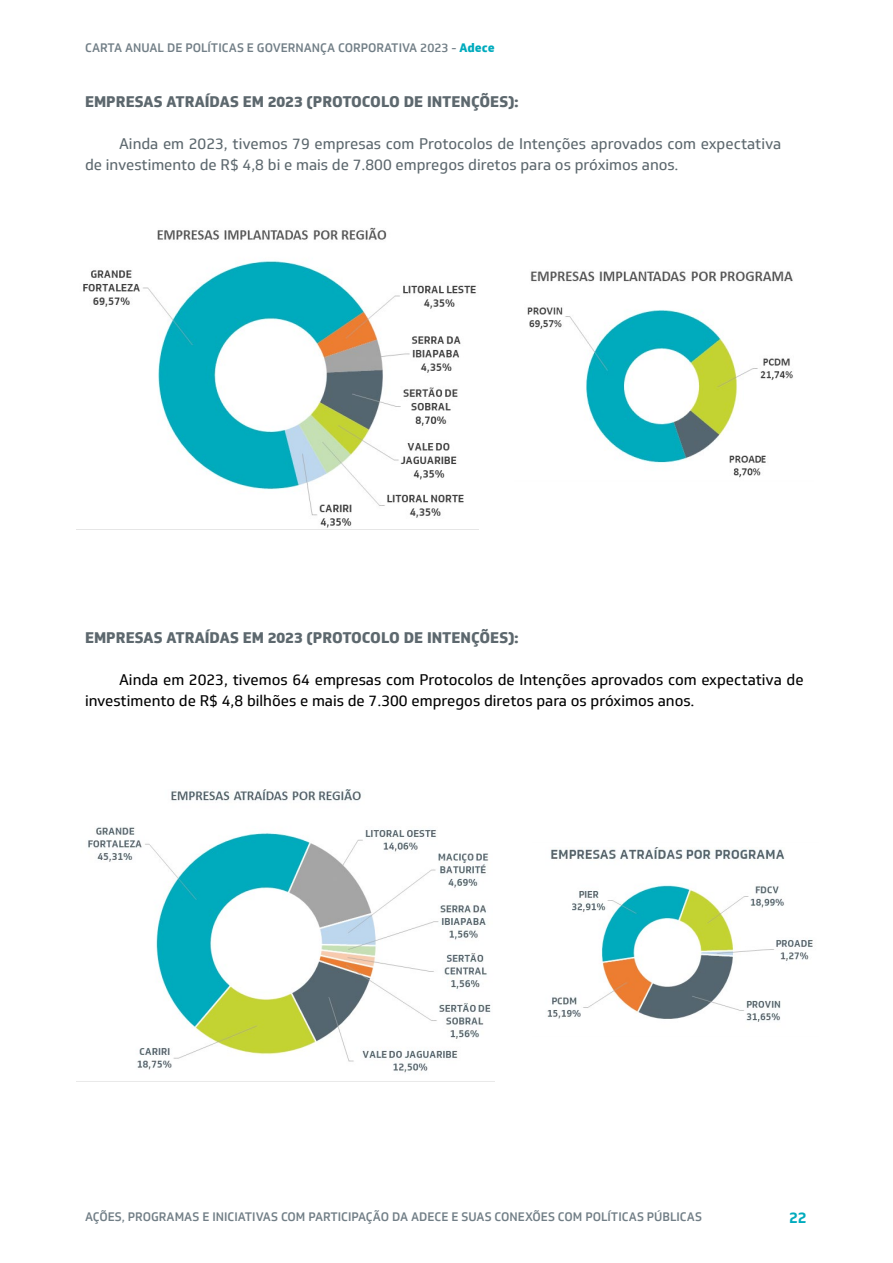
<style>
.page{position:relative;width:893px;height:1263px;background:#fff}
.page>*{position:absolute;margin:0;border:0;box-sizing:border-box;transform-origin:0 0}
.t1{font:15px/21px "Soleto";color:#000}
.t2{font:15px/21px "Soleto";color:#5d686e}
.t3{font:800 15px "Soleto";color:#5d686e}
.t4{font:700 15px "Soleto";color:#00abbd}
.t5{font:500 12px "Soleto";color:#717e86}
.s1{font-weight:800;color:#00abbd}
</style>
<div class="page">
<img style="left:527px;top:271px;width:266px;height:207px">
<img style="left:83px;top:227px;width:393px;height:301px">
<img style="left:88px;top:789px;width:403px;height:284px">
<img style="left:547px;top:847px;width:266px;height:175px">
<p class="t5" style="left:85px;top:40px;width:411px">CARTA ANUAL DE POLÍTICAS E GOVERNANÇA CORPORATIVA 2023 - <span class="s1">Adece</span></p>
<p class="t3" style="left:85px;top:92px;width:435px">EMPRESAS ATRAÍDAS EM 2023 (PROTOCOLO DE INTENÇÕES):</p>
<p class="t2" style="left:85px;top:133px;width:698px;text-indent:34px">Ainda em 2023, tivemos 79 empresas com Protocolos de Intenções aprovados com expectativa de investimento de R$ 4,8 bi e mais de 7.800 empregos diretos para os próximos anos.</p>
<p class="t3" style="left:85px;top:628px;width:435px">EMPRESAS ATRAÍDAS EM 2023 (PROTOCOLO DE INTENÇÕES):</p>
<p class="t1" style="left:85px;top:669px;width:720px;text-indent:34px">Ainda em 2023, tivemos 64 empresas com Protocolos de Intenções aprovados com expectativa de investimento de R$ 4,8 bilhões e mais de 7.300 empregos diretos para os próximos anos.</p>
<p class="t5" style="left:85px;top:1209px;width:618px">AÇÕES, PROGRAMAS E INICIATIVAS COM PARTICIPAÇÃO DA ADECE E SUAS CONEXÕES COM POLÍTICAS PÚBLICAS</p>
<p class="t4" style="left:789px;top:1208px;width:19px">22</p>
</div>
